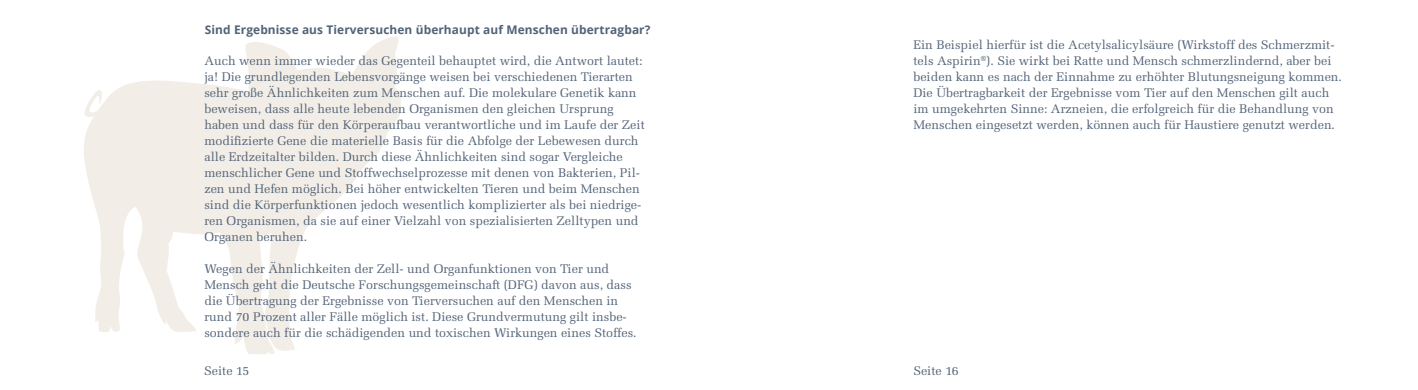
<style>
.page{position:relative;width:1418px;height:390px;background:#fff}
.page>*{position:absolute;margin:0;border:0;box-sizing:border-box;transform-origin:0 0}
.t1{font:12.5px/16px "Melior";color:#526378}
.t2{font:700 11.88px "Open Sans";letter-spacing:.01em;color:#526378}
.t3{font:700 11.88px "Open Sans";color:#fff}
</style>
<div class="page">
<svg style="left:84px;top:37px;width:317px;height:317px;fill:#f2eee7"></svg>
<p class="t2" style="left:205px;top:21px;width:447px">Sind Ergebnisse aus Tierversuchen überhaupt auf Menschen übertragbar?</p>
<p class="t3" style="left:624px;top:20px;width:5px">-</p>
<p class="t1" style="left:204px;top:53px;width:442px">Auch wenn immer wieder das Gegenteil behauptet wird, die Antwort lautet: ja! Die grundlegenden Lebensvorgänge weisen bei verschiedenen Tierarten sehr große Ähnlichkeiten zum Menschen auf. Die molekulare Genetik kann beweisen, dass alle heute lebenden Organismen den gleichen Ursprung haben und dass für den Körperaufbau verantwortliche und im Laufe der Zeit modifizierte Gene die materielle Basis für die Abfolge der Lebewesen durch alle Erdzeitalter bilden. Durch diese Ähnlichkeiten sind sogar Vergleiche menschlicher Gene und Stoffwechselprozesse mit denen von Bakterien, Pil&shy;zen und Hefen möglich. Bei höher entwickelten Tieren und beim Menschen sind die Körperfunktionen jedoch wesentlich komplizierter als bei niedrige&shy;ren Organismen, da sie auf einer Vielzahl von spezialisierten Zelltypen und Organen beruhen.</p>
<p class="t1" style="left:204px;top:261px;width:434px">Wegen der Ähnlichkeiten der Zell- und Organfunktionen von Tier und Mensch geht die Deutsche Forschungsgemeinschaft (DFG) davon aus, dass die Übertragung der Ergebnisse von Tierversuchen auf den Menschen in rund 70 Prozent aller Fälle möglich ist. Diese Grundvermutung gilt insbe&shy;sondere auch für die schädigenden und toxischen Wirkungen eines Stoffes.</p>
<p class="t1" style="left:204px;top:362px;width:47px">Seite 15</p>
<p class="t1" style="left:913px;top:37px;width:430px">Ein Beispiel hierfür ist die Acetylsalicylsäure (Wirkstoff des Schmerzmit&shy;tels Aspirin<sup>®</sup>). Sie wirkt bei Ratte und Mensch schmerzlindernd, aber bei beiden kann es nach der Einnahme zu erhöhter Blutungsneigung kommen.<br>Die Übertragbarkeit der Ergebnisse vom Tier auf den Menschen gilt auch im umgekehrten Sinne: Arzneien, die erfolgreich für die Behandlung von Menschen eingesetzt werden, können auch für Haustiere genutzt werden.</p>
<p class="t1" style="left:913px;top:362px;width:47px">Seite 16</p>
</div>
